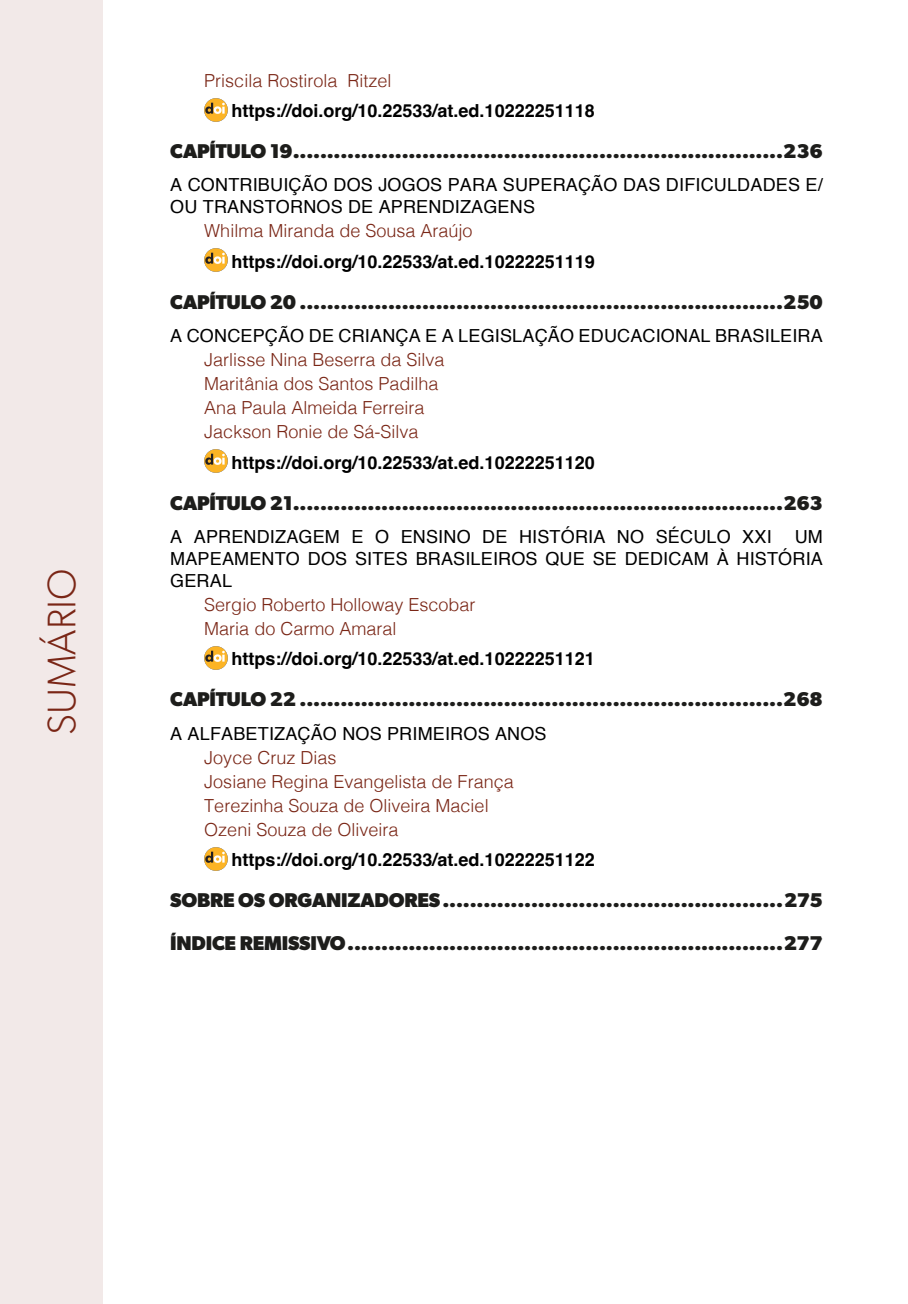
<style>
.page{position:relative;width:908px;height:1304px;background:#fff}
.page>*{position:absolute;margin:0;border:0;box-sizing:border-box;transform-origin:0 0}
.t1{font:300 40px "Gibson";color:#7a2616}
.t2{font:700 20px/43px "Gibson";letter-spacing:-.01em;color:#1d1d1b}
.t3{font:300 18px/24px "Helvetica";color:#7a2616}
.t4{font:18px/22px "Helvetica";letter-spacing:.01em;color:#000}
.t5{font:700 18px "Helvetica";color:#000}
</style>
<div class="page">
<div style="left:0;top:0;width:103px;height:1304px;background:#f2e9e8"></div>
<img style="left:204px;top:98px;width:23px;height:23px">
<img style="left:204px;top:249px;width:23px;height:23px">
<img style="left:204px;top:450px;width:23px;height:23px">
<img style="left:204px;top:646px;width:23px;height:23px">
<img style="left:204px;top:847px;width:23px;height:23px">
<h1 class="t1" style="left:37px;top:735px;width:167px;rotate:-90deg">SUMÁRIO</h1>
<p class="t3" style="left:204px;top:67px;width:189px">Priscila Rostirola Ritzel</p>
<p class="t5" style="left:231px;top:100px;width:365px">https://doi.org/10.22533/at.ed.10222251118</p>
<p class="t2" style="left:170px;top:129px;width:653px">CAPÍTULO 19........................................................................236</p>
<p class="t4" style="left:170px;top:175px;width:653px">A CONTRIBUIÇÃO DOS JOGOS PARA SUPERAÇÃO DAS DIFICULDADES E/<br>OU TRANSTORNOS DE APRENDIZAGENS</p>
<p class="t3" style="left:204px;top:218px;width:270px">Whilma Miranda de Sousa Araújo</p>
<p class="t5" style="left:231px;top:250px;width:365px">https://doi.org/10.22533/at.ed.10222251119</p>
<p class="t2" style="left:170px;top:280px;width:653px">CAPÍTULO 20 .......................................................................250</p>
<p class="t4" style="left:170px;top:325px;width:653px">A CONCEPÇÃO DE CRIANÇA E A LEGISLAÇÃO EDUCACIONAL BRASILEIRA</p>
<p class="t3" style="left:204px;top:346px;width:242px">Jarlisse Nina Beserra da Silva<br>Maritânia dos Santos Padilha<br>Ana Paula Almeida Ferreira<br>Jackson Ronie de Sá-Silva</p>
<p class="t5" style="left:231px;top:451px;width:365px">https://doi.org/10.22533/at.ed.10222251120</p>
<p class="t2" style="left:170px;top:481px;width:653px">CAPÍTULO 21........................................................................263</p>
<p class="t4" style="left:170px;top:526px;width:602px">A APRENDIZAGEM E O ENSINO DE HISTÓRIA NO SÉCULO XXI</p>
<p class="t4" style="left:170px;top:526px;width:653px;text-align:justify;text-indent:624px">UM MAPEAMENTO DOS SITES BRASILEIROS QUE SE DEDICAM À HISTÓRIA GERAL</p>
<p class="t3" style="left:204px;top:591px;width:273px">Sergio Roberto Holloway Escobar<br>Maria do Carmo Amaral</p>
<p class="t5" style="left:231px;top:648px;width:365px">https://doi.org/10.22533/at.ed.10222251121</p>
<p class="t2" style="left:170px;top:677px;width:653px">CAPÍTULO 22 .......................................................................268</p>
<p class="t4" style="left:170px;top:723px;width:378px">A ALFABETIZAÇÃO NOS PRIMEIROS ANOS</p>
<p class="t3" style="left:204px;top:744px;width:311px">Joyce Cruz Dias<br>Josiane Regina Evangelista de França<br>Terezinha Souza de Oliveira Maciel<br>Ozeni Souza de Oliveira</p>
<p class="t5" style="left:231px;top:849px;width:365px">https://doi.org/10.22533/at.ed.10222251122</p>
<p class="t2" style="left:170px;top:878px;width:653px">SOBRE OS ORGANIZADORES..................................................275<br>ÍNDICE REMISSIVO................................................................277</p>
</div>
